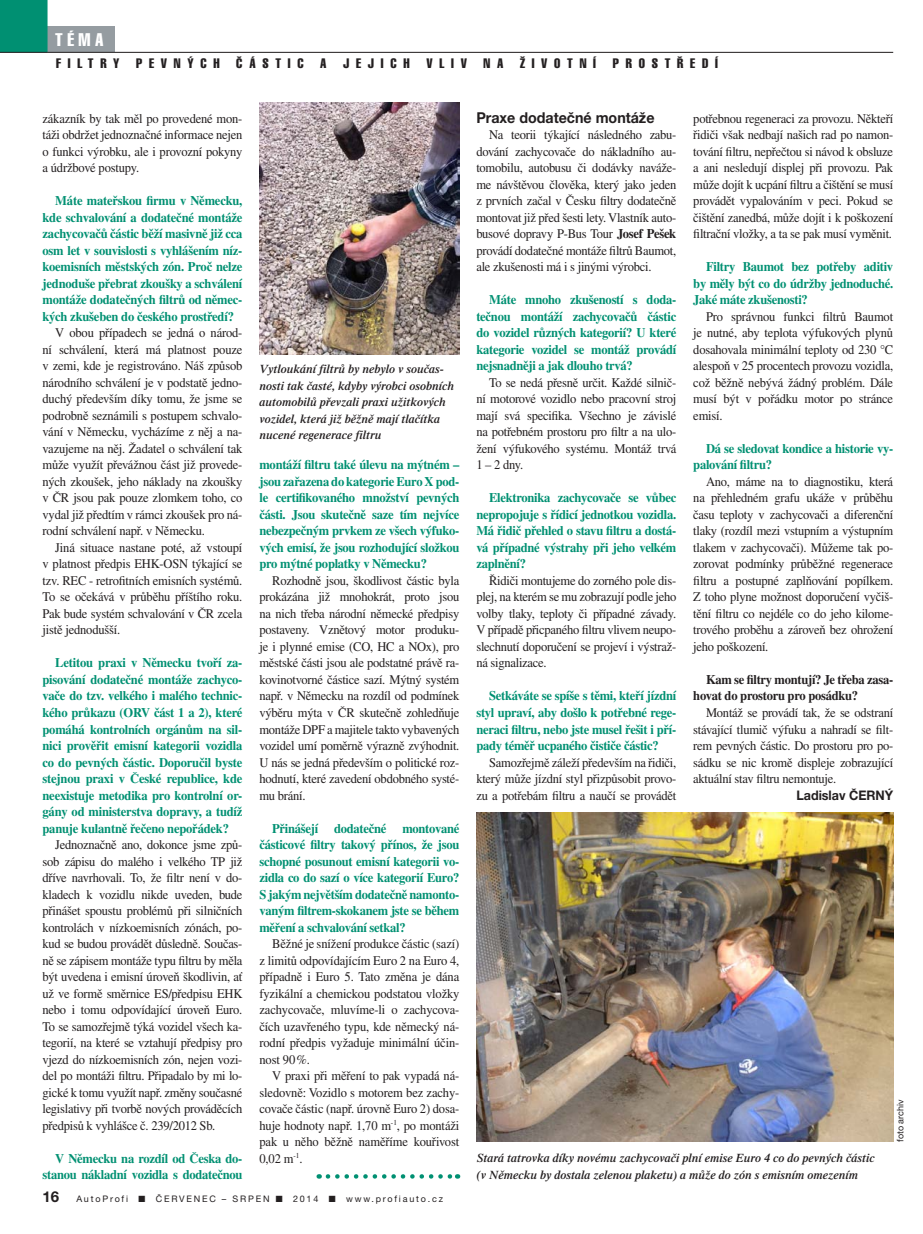
<style>
.page{position:relative;width:923px;height:1234px;background:#fff}
.page>*{position:absolute;margin:0;border:0;box-sizing:border-box;transform-origin:0 0}
.t1{font:extra-condensed 18px "Helvetica CE";color:#fff}
.AP-mezititul{font:700 15px "Helvetica Neue CE";color:#231f20;scale:.95 1}
.AP-mezititul-2{font:700 15px "Helvetica Neue CE";color:#231f20}
.t2{font:extra-condensed 13.5px "Helvetica CE";letter-spacing:.5em;color:#231f20}
.AP-text{font:13.2px/16.5px "Times CE";letter-spacing:-.02em;color:#231f20;text-align:justify;scale:.95 1}
.AP-text-2{font:700 13.2px/16.5px "Times CE";letter-spacing:-.02em;color:#009072;text-align:justify;scale:.95 1}
.AP-text-3{font:700 13.2px/16.5px "Times CE";letter-spacing:-.02em;color:#231f20;scale:.95 1}
.AP-podpis{font:700 13.2px "Helvetica Neue CE";color:#231f20;scale:.95 1}
.AP-popiska{font:italic 600 12px/16.5px "Times CE";color:#231f20}
.t3{font:9px "Helvetica Neue CE";letter-spacing:.2em;color:#231f20}
.t4{font:9px "Helvetica Neue CE";color:#231f20}
.s1{font-weight:700}
</style>
<div class="page">
<svg style="left:328px;top:1174px;width:130px;height:4px"></svg>
<img style="left:476px;top:812px;width:417px;height:329px">
<img style="left:259px;top:102px;width:200px;height:252px">
<div style="left:40px;top:27px;width:75px;height:25px;background:#959ca1"></div>
<div style="left:0;top:0;width:48px;height:52px;background:#009072"></div>
<hr style="left:0;top:52px;width:893px;height:1px;background:#1e1a1b">
<h1 class="t1" style="left:55px;top:30px;width:50px">TÉMA</h1>
<p class="t2" style="left:56px;top:55px;width:663px">FILTRY PEVNÝCH ČÁSTIC A JEJICH VLIV NA ŽIVOTNÍ PROSTŘEDÍ</p>
<p class="AP-text" style="left:43px;top:110px;width:212px">zákazník by tak měl po provedené mon&shy;táži obdržet jednoznačné informace nejen o funkci výrobku, ale i provozní pokyny a údržbové postupy.</p>
<p class="AP-text-2" style="left:43px;top:192px;width:212px;text-indent:13px">Máte mateřskou firmu v Německu, kde schvalování a dodatečné montáže zachycovačů částic běží masivně již cca osm let v souvislosti s vyhlášením níz&shy;koemisních městských zón. Proč nelze jednoduše přebrat zkoušky a schválení montáže dodatečných filtrů od němec&shy;kých zkušeben do českého prostředí?</p>
<p class="AP-text" style="left:43px;top:324px;width:212px;text-indent:13px">V obou případech se jedná o národ&shy;ní schválení, která má platnost pouze v zemi, kde je registrováno. Náš způsob národního schválení je v podstatě jedno&shy;duchý především díky tomu, že jsme se podrobně seznámili s postupem schvalo&shy;vání v Německu, vycházíme z něj a na&shy;vazujeme na něj. Žadatel o schválení tak může využít převážnou část již provede&shy;ných zkoušek, jeho náklady na zkoušky v ČR jsou pak pouze zlomkem toho, co vydal již předtím v rámci zkoušek pro ná&shy;rodní schválení např. v Německu.</p>
<p class="AP-text" style="left:43px;top:539px;width:212px;text-indent:13px">Jiná situace nastane poté, až vstoupí v platnost předpis EHK-OSN týkající se tzv. REC - retrofitních emisních systémů.<br>To se očekává v průběhu příštího roku.<br>Pak bude systém schvalování v ČR zcela jistě jednodušší.</p>
<p class="AP-text-2" style="left:43px;top:654px;width:212px;text-indent:13px">Letitou praxi v Německu tvoří za&shy;pisování dodatečné montáže zachyco&shy;vače do tzv. velkého i malého technic&shy;kého průkazu (ORV část 1 a 2), které pomáhá kontrolních orgánům na sil&shy;nici prověřit emisní kategorii vozidla co do pevných částic. Doporučil byste stejnou praxi v České republice, kde neexistuje metodika pro kontrolní or&shy;gány od ministerstva dopravy, a tudíž panuje kulantně řečeno nepořádek?</p>
<p class="AP-text" style="left:43px;top:836px;width:212px;text-indent:13px">Jednoznačně ano, dokonce jsme způ&shy;sob zápisu do malého i velkého TP již dříve navrhovali. To, že filtr není v do&shy;kladech k vozidlu nikde uveden, bude přinášet spoustu problémů při silničních kontrolách v nízkoemisních zónách, po&shy;kud se budou provádět důsledně. Součas&shy;ně se zápisem montáže typu filtru by měla být uvedena i emisní úroveň škodlivin, ať už ve formě směrnice ES/předpisu EHK nebo i tomu odpovídající úroveň Euro.<br>To se samozřejmě týká vozidel všech ka&shy;tegorií, na které se vztahují předpisy pro vjezd do nízkoemisních zón, nejen vozi&shy;del po montáži filtru. Připadalo by mi lo&shy;gické k tomu využít např. změny současné legislativy při tvorbě nových prováděcích předpisů k vyhlášce č. 239/2012 Sb.</p>
<p class="AP-text-2" style="left:43px;top:1149px;width:212px;text-align:right">V Německu na rozdíl od Česka do&shy;stanou nákladní vozidla s dodatečnou</p>
<p class="AP-popiska" style="left:259px;top:361px;width:196px">Vytloukání filtrů by nebylo v součas&shy;nosti tak časté, kdyby výrobci osobních automobilů převzali praxi užitkových vozidel, která již běžně mají tlačítka nucené regenerace filtru</p>
<p class="AP-text-2" style="left:259px;top:456px;width:212px">montáží filtru také úlevu na mýtném – jsou zařazena do kategorie Euro X pod&shy;le certifikovaného množství pevných části. Jsou skutečně saze tím nejvíce nebezpečným prvkem ze všech výfuko&shy;vých emisí, že jsou rozhodující složkou pro mýtné poplatky v Německu?</p>
<p class="AP-text" style="left:259px;top:572px;width:212px;text-indent:13px">Rozhodně jsou, škodlivost částic byla prokázána již mnohokrát, proto jsou na nich třeba národní německé předpisy postaveny. Vznětový motor produku&shy;je i plynné emise (CO, HC a NOx), pro městské části jsou ale podstatné právě ra&shy;kovinotvorné částice sazí. Mýtný systém např. v Německu na rozdíl od podmínek výběru mýta v ČR skutečně zohledňuje montáže DPF a majitele takto vybavených vozidel umí poměrně výrazně zvýhodnit.<br>U nás se jedná především o politické roz&shy;hodnutí, které zavedení obdobného systé&shy;mu brání.</p>
<p class="AP-text-2" style="left:259px;top:819px;width:212px;text-indent:13px">Přinášejí dodatečné montované částicové filtry takový přínos, že jsou schopné posunout emisní kategorii vo&shy;zidla co do sazí o více kategorií Euro?<br>S jakým největším dodatečně namonto&shy;vaným filtrem-skokanem jste se během měření a schvalování setkal?</p>
<p class="AP-text" style="left:259px;top:935px;width:212px;text-indent:13px">Běžné je snížení produkce částic (sazí) z limitů odpovídajícím Euro 2 na Euro 4, případně i Euro 5. Tato změna je dána fyzikální a chemickou podstatou vložky zachycovače, mluvíme-li o zachycova&shy;čích uzavřeného typu, kde německý ná&shy;rodní předpis vyžaduje minimální účin&shy;nost 90%.</p>
<p class="AP-text" style="left:259px;top:1067px;width:212px;text-indent:13px">V praxi při měření to pak vypadá ná&shy;sledovně: Vozidlo s motorem bez zachy&shy;covače částic (např. úrovně Euro 2) dosa&shy;huje hodnoty např. 1,70 m<sup>-1</sup>, po montáži pak u něho běžně naměříme kouřivost 0,02 m<sup>-1</sup>.</p>
<p class="AP-mezititul-2" style="left:43px;top:1188px;width:18px">16</p>
<p class="t3" style="left:76px;top:1193px;width:368px">AutoProfi ■ ČERVENEC – SRPEN ■ 2014 ■ www.profiauto.cz</p>
<p class="AP-mezititul" style="left:476px;top:109px;width:189px">Praxe dodatečné montáže</p>
<p class="AP-text" style="left:476px;top:126px;width:212px;text-indent:13px">Na teorii týkající následného zabu&shy;dování zachycovače do nákladního au&shy;tomobilu, autobusu či dodávky naváže&shy;me návštěvou člověka, který jako jeden z prvních začal v Česku filtry dodatečně montovat již před šesti lety. Vlastník auto&shy;busové dopravy P-Bus Tour <span class="s1">Josef Pešek </span>provádí dodatečné montáže filtrů Baumot, ale zkušenosti má i s jinými výrobci.</p>
<p class="AP-text-2" style="left:476px;top:291px;width:212px;text-indent:13px">Máte mnoho zkušeností s doda&shy;tečnou montáží zachycovačů částic do vozidel různých kategorií? U které kategorie vozidel se montáž provádí nejsnadněji a jak dlouho trvá?</p>
<p class="AP-text" style="left:476px;top:374px;width:212px;text-indent:13px">To se nedá přesně určit. Každé silnič&shy;ní motorové vozidlo nebo pracovní stroj mají svá specifika. Všechno je závislé na potřebném prostoru pro filtr a na ulo&shy;žení výfukového systému. Montáž trvá 1 – 2 dny.</p>
<p class="AP-text-2" style="left:476px;top:489px;width:212px;text-indent:13px">Elektronika zachycovače se vůbec nepropojuje s řídicí jednotkou vozidla.<br>Má řidič přehled o stavu filtru a dostá&shy;vá případné výstrahy při jeho velkém zaplnění?</p>
<p class="AP-text" style="left:476px;top:572px;width:212px;text-indent:13px">Řidiči montujeme do zorného pole dis&shy;plej, na kterém se mu zobrazují podle jeho volby tlaky, teploty či případné závady.<br>V případě přicpaného filtru vlivem neupo&shy;slechnutí doporučení se projeví i výstraž&shy;ná signalizace.</p>
<p class="AP-text-2" style="left:476px;top:687px;width:212px;text-indent:13px">Setkáváte se spíše s těmi, kteří jízdní styl upraví, aby došlo k potřebné rege&shy;neraci filtru, nebo jste musel řešit i pří&shy;pady téměř ucpaného čističe částic?</p>
<p class="AP-text" style="left:476px;top:753px;width:212px;text-indent:13px">Samozřejmě záleží především na řidiči, který může jízdní styl přizpůsobit provo&shy;zu a potřebám filtru a naučí se provádět</p>
<p class="AP-text" style="left:693px;top:110px;width:212px">potřebnou regeneraci za provozu. Někteří řidiči však nedbají našich rad po namon&shy;tování filtru, nepřečtou si návod k obsluze a ani nesledují displej při provozu. Pak může dojít k ucpání filtru a čištění se musí provádět vypalováním v peci. Pokud se čištění zanedbá, může dojít i k poškození filtrační vložky, a ta se pak musí vyměnit.</p>
<p class="AP-text-2" style="left:693px;top:258px;width:212px;text-indent:13px">Filtry Baumot bez potřeby aditiv by měly být co do údržby jednoduché.<br>Jaké máte zkušenosti?</p>
<p class="AP-text" style="left:693px;top:308px;width:212px;text-indent:13px">Pro správnou funkci filtrů Baumot je nutné, aby teplota výfukových plynů dosahovala minimální teploty od 230 °C alespoň v 25 procentech provozu vozidla, což běžně nebývá žádný problém. Dále musí být v pořádku motor po stránce emisí.</p>
<p class="AP-text-2" style="left:693px;top:440px;width:212px;text-indent:13px">Dá se sledovat kondice a historie vy&shy;palování filtru?</p>
<p class="AP-text" style="left:693px;top:473px;width:212px;text-indent:13px">Ano, máme na to diagnostiku, která na přehledném grafu ukáže v průběhu času teploty v zachycovači a diferenční tlaky (rozdíl mezi vstupním a výstupním tlakem v zachycovači). Můžeme tak po&shy;zorovat podmínky průběžné regenerace filtru a postupné zaplňování popílkem.<br>Z toho plyne možnost doporučení vyčiš&shy;tění filtru co nejdéle co do jeho kilome&shy;trového proběhu a zároveň bez ohrožení jeho poškození.</p>
<p class="AP-text-3" style="left:693px;top:671px;width:212px;text-indent:13px">Kam se filtry montují? Je třeba zasa&shy;hovat do prostoru pro posádku?</p>
<p class="AP-text" style="left:693px;top:704px;width:212px;text-indent:13px">Montáž se provádí tak, že se odstraní stávající tlumič výfuku a nahradí se filt&shy;rem pevných částic. Do prostoru pro po&shy;sádku se nic kromě displeje zobrazující aktuální stav filtru nemontuje.</p>
<p class="AP-podpis" style="left:796px;top:787px;width:103px">Ladislav ČERNÝ</p>
<p class="t4" style="left:895px;top:1141px;width:44px;rotate:-90deg">foto archiv</p>
<p class="AP-popiska" style="left:477px;top:1149px;width:399px">Stará tatrovka díky novému zachycovači plní emise Euro 4 co do pevných částic (v Německu by dostala zelenou plaketu) a může do zón s emisním omezením</p>
</div>
